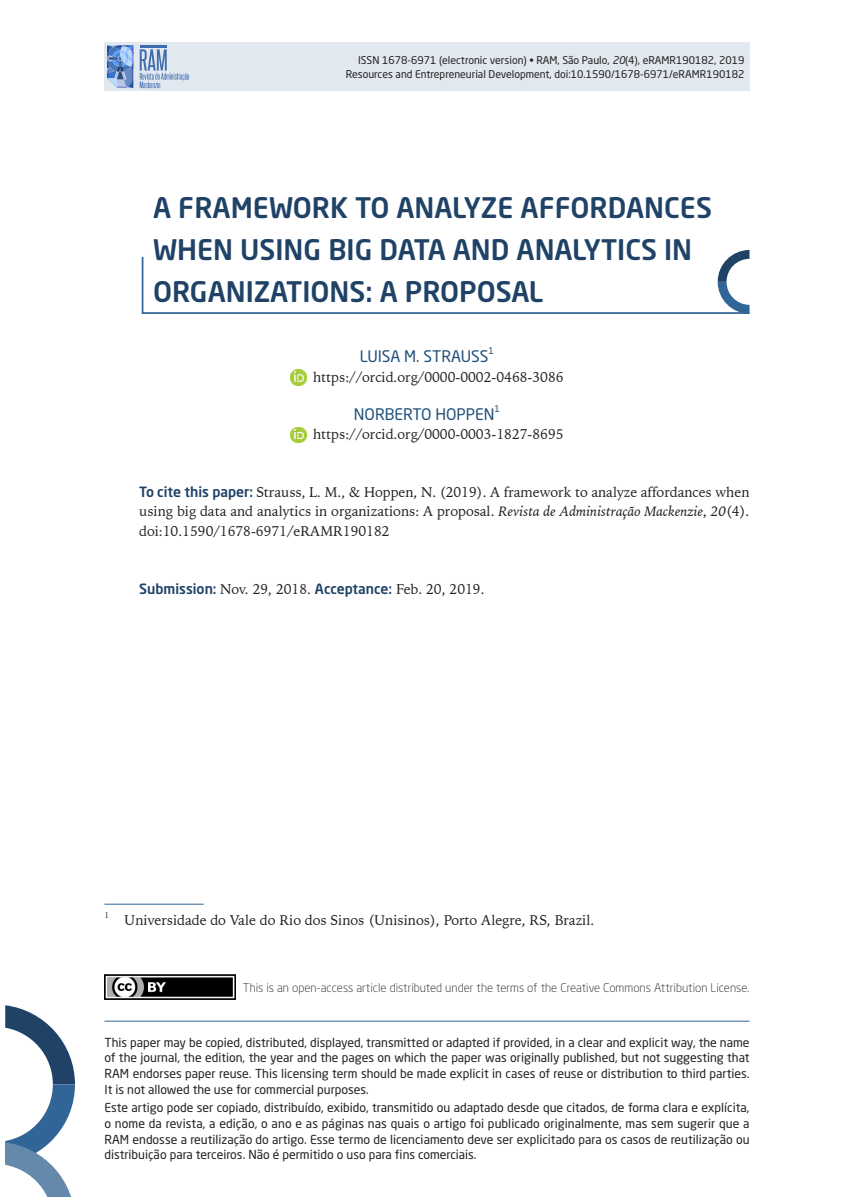
<style>
.page{position:relative;width:854px;height:1202px;background:#fff}
.page>*{position:absolute;margin:0;border:0;box-sizing:border-box;transform-origin:0 0}
.Título_artigo{font:500 28px/42px "Neo Sans Std";color:#1f4266}
.Autor_artigo{font:15.75px "Neo Sans Std";color:#1f507b}
.To_site{font:14px/19.2px "Iowan Old Style BT";color:#231f20;text-align:justify}
.Autor_dados{font:14px "Iowan Old Style BT";color:#231f20}
.Rodapé{font:14px "Iowan Old Style BT";color:#231f20}
.Submission{font:14px "Iowan Old Style BT";color:#231f20}
.t1{font:12.25px/15.8px "Neo Sans Std";color:#231f20;text-align:justify}
.t2{font:300 11.9px "Neo Sans Std";color:#231f20}
.Cabeco_para_abertura{font:10.5px "Neo Sans Std";color:#231f20}
.Autor_artigo-2{font:9.1px "Neo Sans Std";color:#1f507b}
.Rodapé-2{font:8.05px "Iowan Old Style BT";color:#231f20}
.s1{font-style:italic}
.s2{font-family:"Neo Sans Std";font-weight:500;color:#1f4266}
</style>
<div class="page">
<svg style="left:141px;top:250px;width:609px;height:64px"></svg>
<hr style="left:104px;top:1020px;width:645px;height:1px;background:#326597">
<img style="left:104px;top:974px;width:131px;height:25px">
<div style="left:104px;top:43px;width:645px;height:48px;background:#e2e8f0"></div>
<svg style="left:107px;top:45px;width:27px;height:43px"></svg>
<svg style="left:140px;top:49px;width:49px;height:39px"></svg>
<hr style="left:140px;top:45px;width:27px;height:2px;background:#3f6cac">
<img style="left:290px;top:369px;width:16px;height:16px">
<img style="left:290px;top:427px;width:16px;height:16px">
<hr style="left:104px;top:903px;width:100px;height:1px;background:#326597">
<svg style="left:5px;top:1005px;width:70px;height:192px"></svg>
<p class="Cabeco_para_abertura" style="left:358px;top:53px;width:388px">ISSN 1678-6971 (electronic version) • RAM, São Paulo, <span class="s1">20</span>(4), eRAMR190182, 2019</p>
<p class="Cabeco_para_abertura" style="left:346px;top:67px;width:400px">Resources and Entrepreneurial Development, doi:10.1590/1678-6971/eRAMR190182</p>
<p class="Título_artigo" style="left:153px;top:186px;width:560px">A FRAMEWORK TO ANALYZE AFFORDANCES<br>WHEN USING BIG DATA AND ANALYTICS IN<br>ORGANIZATIONS: A PROPOSAL</p>
<p class="Autor_artigo" style="left:360px;top:347px;width:130px">LUISA M. STRAUSS</p>
<p class="Autor_artigo-2" style="left:488px;top:345px;width:7px">1</p>
<p class="Autor_dados" style="left:313px;top:368px;width:252px">https://orcid.org/0000-0002-0468-3086</p>
<p class="Autor_artigo" style="left:354px;top:404px;width:142px">NORBERTO HOPPEN</p>
<p class="Autor_artigo-2" style="left:494px;top:403px;width:7px">1</p>
<p class="Autor_dados" style="left:313px;top:425px;width:252px">https://orcid.org/0000-0003-1827-8695</p>
<p class="To_site" style="left:139px;top:482px;width:612px"><span class="s2">To cite this paper:</span> Strauss, L. M., &amp; Hoppen, N. (2019). A framework to analyze affordances when using big data and analytics in organizations: A proposal. <span class="s1">Revista de Administração Mackenzie</span>, <span class="s1">20</span>(4). doi:10.1590/1678-6971/eRAMR190182</p>
<p class="Submission" style="left:139px;top:579px;width:347px"><span class="s2">Submission:</span> Nov. 29, 2018. <span class="s2">Acceptance:</span> Feb. 20, 2019.</p>
<p class="Rodapé-2" style="left:104px;top:909px;width:6px">1</p>
<p class="Rodapé" style="left:124px;top:910px;width:471px">Universidade do Vale do Rio dos Sinos (Unisinos), Porto Alegre, RS, Brazil.</p>
<p class="t2" style="left:243px;top:980px;width:508px">This is an open-access article distributed under the terms of the Creative Commons Attribution License.</p>
<p class="t1" style="left:104px;top:1033px;width:646px">This paper may be copied, distributed, displayed, transmitted or adapted if provided, in a clear and explicit way, the name of the journal, the edition, the year and the pages on which the paper was originally published, but not suggesting that RAM endorses paper reuse. This licensing term should be made explicit in cases of reuse or distribution to third parties.<br>It is not allowed the use for commercial purposes.</p>
<p class="t1" style="left:104px;top:1099px;width:646px">Este artigo pode ser copiado, distribuído, exibido, transmitido ou adaptado desde que citados, de forma clara e explícita, o nome da revista, a edição, o ano e as páginas nas quais o artigo foi publicado originalmente, mas sem sugerir que a RAM endosse a reutilização do artigo. Esse termo de licenciamento deve ser explicitado para os casos de reutilização ou distribuição para terceiros. Não é permitido o uso para fins comerciais.</p>
</div>
